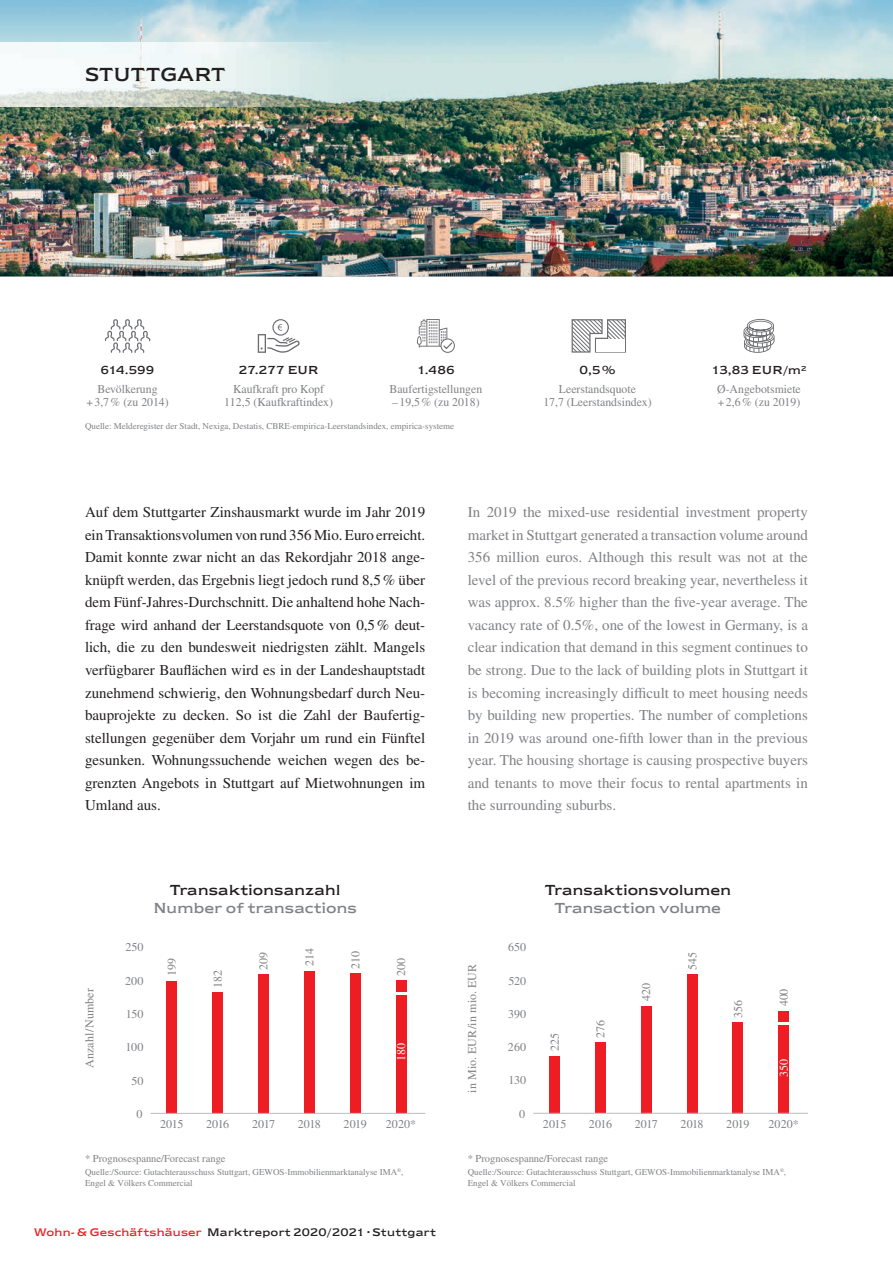
<style>
.page{position:relative;width:893px;height:1263px;background:#fff}
.page>*{position:absolute;margin:0;border:0;box-sizing:border-box;transform-origin:0 0}
.t1{font:19.5px "Newtext EFML";letter-spacing:.01em;color:#231f20}
.t2{font:15px/22.5px "Times LTW1 G";color:#808285;text-align:justify}
.t3{font:15px/22.5px "Times LTW1 G";color:#231f20;text-align:justify}
.t4{font:15px "Newtext EFML";letter-spacing:.015em;color:#231f20}
.t5{font:15px "Newtext EFML";letter-spacing:.015em;color:#808285}
.t6{font:12px/13.5px "Times LTW1 G";color:#808285;text-align:center}
.t7{font:12px "Newtext EFML";letter-spacing:.01em;color:#231f20}
.t8{font:12px "Times LTW1 G";letter-spacing:.02em;color:#808285}
.t9{font:12px "Times LTW1 G";color:#fff}
.t10{font:11.25px "Newtext EFML";letter-spacing:.025em;color:#231f20}
.t11{font:10.5px "Times LTW1 G";color:#808285}
.t12{font:9px/10.8px "Times LTW1 G";color:#808285}
.s1{color:#ee1d23}
</style>
<div class="page">
<img style="left:0;top:0;width:893px;height:276px">
<div style="left:167px;top:981px;width:10px;height:132px;background:#ee1d23"></div>
<div style="left:212px;top:992px;width:11px;height:121px;background:#ee1d23"></div>
<div style="left:258px;top:974px;width:11px;height:139px;background:#ee1d23"></div>
<div style="left:304px;top:971px;width:11px;height:142px;background:#ee1d23"></div>
<div style="left:350px;top:973px;width:10px;height:140px;background:#ee1d23"></div>
<div style="left:396px;top:980px;width:10px;height:133px;background:#ee1d23"></div>
<hr style="left:151px;top:1113px;width:274px;height:1px;background:#bcbdc0">
<svg style="left:396px;top:992px;width:10px;height:3px"></svg>
<div style="left:549px;top:1056px;width:11px;height:57px;background:#ee1d23"></div>
<div style="left:595px;top:1043px;width:11px;height:70px;background:#ee1d23"></div>
<div style="left:641px;top:1006px;width:11px;height:107px;background:#ee1d23"></div>
<div style="left:687px;top:974px;width:10px;height:139px;background:#ee1d23"></div>
<div style="left:733px;top:1022px;width:10px;height:91px;background:#ee1d23"></div>
<div style="left:778px;top:1011px;width:11px;height:102px;background:#ee1d23"></div>
<hr style="left:533px;top:1113px;width:275px;height:1px;background:#bcbdc0">
<svg style="left:778px;top:1022px;width:11px;height:3px"></svg>
<img style="left:0;top:43px;width:340px;height:63px">
<svg style="left:105px;top:319px;width:45px;height:34px"></svg>
<svg style="left:258px;top:319px;width:42px;height:34px"></svg>
<div style="left:440px;top:338px;width:15px;height:15px;border:1px solid #6c6d70;border-radius:50%"></div>
<svg style="left:417px;top:319px;width:36px;height:31px"></svg>
<svg style="left:571px;top:319px;width:55px;height:34px"></svg>
<div style="left:596px;top:339px;width:29px;height:12px;background:#fff"></div>
<svg style="left:743px;top:319px;width:31px;height:34px"></svg>
<h1 class="t1" style="left:85px;top:63px;width:142px">STUTTGART</h1>
<p class="t7" style="left:101px;top:363px;width:56px">614.599</p>
<p class="t7" style="left:239px;top:363px;width:81px">27.277 EUR</p>
<p class="t7" style="left:417px;top:363px;width:39px">1.486</p>
<p class="t7" style="left:580px;top:363px;width:37px">0,5 %</p>
<p class="t7" style="left:712px;top:363px;width:96px">13,83 EUR/m²</p>
<p class="t6" style="left:86px;top:382px;width:84px">Bevölkerung<br>+ 3,7 % (zu 2014)</p>
<p class="t6" style="left:224px;top:382px;width:110px">Kaufkraft pro Kopf<br>112,5 (Kaufkraftindex)</p>
<p class="t6" style="left:389px;top:382px;width:94px">Baufertigstellungen</p>
<p class="t6" style="left:543px;top:382px;width:110px">Leerstandsquote<br>17,7 (Leerstandsindex)</p>
<p class="t6" style="left:717px;top:382px;width:85px;text-align:left">Ø-Angebotsmiete + 2,6 % (zu 2019)</p>
<p class="t6" style="left:392px;top:395px;width:89px">– 19,5 % (zu 2018)</p>
<p class="t12" style="left:85px;top:421px;width:371px">Quelle: Melderegister der Stadt, Nexiga, Destatis, CBRE-empirica-Leerstandsindex, empirica-systeme</p>
<p class="t3" style="left:85px;top:501px;width:342px">Auf dem Stuttgarter Zinshausmarkt wurde im Jahr 2019 ein Transaktionsvolumen von rund 356 Mio. Euro erreicht.<br>Damit konnte zwar nicht an das Rekordjahr 2018 ange&shy;knüpft werden, das Ergebnis liegt jedoch rund 8,5 % über dem Fünf-Jahres-Durchschnitt. Die anhaltend hohe Nach&shy;frage wird anhand der Leerstandsquote von 0,5 % deut&shy;lich, die zu den bundesweit niedrigsten zählt. Mangels verfügbarer Bauflächen wird es in der Landeshauptstadt zunehmend schwierig, den Wohnungsbedarf durch Neu&shy;bauprojekte zu decken. So ist die Zahl der Baufertig&shy;stellungen gegenüber dem Vorjahr um rund ein Fünftel gesunken. Wohnungssuchende weichen wegen des be&shy;grenzten Angebots in Stuttgart auf Mietwohnungen im Umland aus.</p>
<p class="t2" style="left:468px;top:501px;width:342px">In 2019 the mixed-use residential investment property market in Stuttgart generated a transaction volume around 356 million euros. Although this result was not at the level of the previous record breaking year, nevertheless it was approx. 8.5% higher than the five-year average. The vacancy rate of 0.5%, one of the lowest in Germany, is a clear indication that demand in this segment continues to be strong. Due to the lack of building plots in Stuttgart it is becoming increasingly difficult to meet housing needs by building new properties. The number of completions in 2019 was around one-fifth lower than in the previous year. The housing shortage is causing prospective buyers and tenants to move their focus to rental apartments in the surrounding suburbs.</p>
<p class="t4" style="left:170px;top:882px;width:172px">Transaktionsanzahl</p>
<p class="t5" style="left:153px;top:900px;width:205px">Number of transactions</p>
<p class="t4" style="left:545px;top:882px;width:188px">Transaktionsvolumen</p>
<p class="t5" style="left:555px;top:900px;width:168px">Transaction volume</p>
<p class="t8" style="left:83px;top:1068px;width:82px;rotate:-90deg">Anzahl/Number</p>
<p class="t6" style="left:125px;top:940px;width:20px">250</p>
<p class="t6" style="left:125px;top:974px;width:20px">200</p>
<p class="t6" style="left:126px;top:1007px;width:19px">150</p>
<p class="t6" style="left:126px;top:1040px;width:19px">100</p>
<p class="t6" style="left:132px;top:1073px;width:14px">50</p>
<p class="t6" style="left:165px;top:976px;width:19px;rotate:-90deg">199</p>
<p class="t6" style="left:211px;top:988px;width:19px;rotate:-90deg">182</p>
<p class="t6" style="left:257px;top:970px;width:19px;rotate:-90deg">209</p>
<p class="t6" style="left:302px;top:966px;width:19px;rotate:-90deg">214</p>
<p class="t6" style="left:348px;top:969px;width:19px;rotate:-90deg">210</p>
<p class="t6" style="left:394px;top:975px;width:19px;rotate:-90deg">200</p>
<p class="t9" style="left:394px;top:1061px;width:19px;rotate:-90deg">180</p>
<p class="t8" style="left:465px;top:1093px;width:131px;rotate:-90deg">in Mio. EUR/in mio. EUR</p>
<p class="t6" style="left:508px;top:940px;width:20px">650</p>
<p class="t6" style="left:508px;top:974px;width:19px">520</p>
<p class="t6" style="left:508px;top:1007px;width:20px">390</p>
<p class="t6" style="left:508px;top:1040px;width:20px">260</p>
<p class="t6" style="left:508px;top:1073px;width:19px">130</p>
<p class="t6" style="left:548px;top:1051px;width:19px;rotate:-90deg">225</p>
<p class="t6" style="left:594px;top:1038px;width:19px;rotate:-90deg">276</p>
<p class="t6" style="left:639px;top:1001px;width:19px;rotate:-90deg">420</p>
<p class="t6" style="left:685px;top:969px;width:19px;rotate:-90deg">545</p>
<p class="t6" style="left:731px;top:1018px;width:19px;rotate:-90deg">356</p>
<p class="t6" style="left:777px;top:1006px;width:19px;rotate:-90deg">400</p>
<p class="t9" style="left:777px;top:1077px;width:19px;rotate:-90deg">350</p>
<p class="t6" style="left:136px;top:1107px;width:7px">0</p>
<p class="t6" style="left:160px;top:1117px;width:25px">2015</p>
<p class="t6" style="left:206px;top:1117px;width:25px">2016</p>
<p class="t6" style="left:252px;top:1117px;width:25px">2017</p>
<p class="t6" style="left:298px;top:1117px;width:25px">2018</p>
<p class="t6" style="left:343px;top:1117px;width:25px">2019</p>
<p class="t6" style="left:386px;top:1117px;width:32px">2020*</p>
<p class="t6" style="left:519px;top:1107px;width:7px">0</p>
<p class="t6" style="left:543px;top:1117px;width:25px">2015</p>
<p class="t6" style="left:589px;top:1117px;width:25px">2016</p>
<p class="t6" style="left:635px;top:1117px;width:25px">2017</p>
<p class="t6" style="left:680px;top:1117px;width:25px">2018</p>
<p class="t6" style="left:726px;top:1117px;width:25px">2019</p>
<p class="t6" style="left:768px;top:1117px;width:32px">2020*</p>
<p class="t11" style="left:85px;top:1152px;width:142px">* Prognosespanne/Forecast range</p>
<p class="t11" style="left:468px;top:1152px;width:142px">* Prognosespanne/Forecast range</p>
<p class="t12" style="left:85px;top:1166px;width:320px">Quelle:/Source: Gutachterausschuss Stuttgart, GEWOS-Immobilienmarktanalyse IMA<sup>®</sup>,<br>Engel &amp; Völkers Commercial</p>
<p class="t12" style="left:468px;top:1166px;width:320px">Quelle:/Source: Gutachterausschuss Stuttgart, GEWOS-Immobilienmarktanalyse IMA<sup>®</sup>,<br>Engel &amp; Völkers Commercial</p>
<p class="t10" style="left:34px;top:1226px;width:403px"><span class="s1">Wohn- &amp; Geschäftshäuser</span> Marktreport 2020/2021 · Stuttgart</p>
</div>
